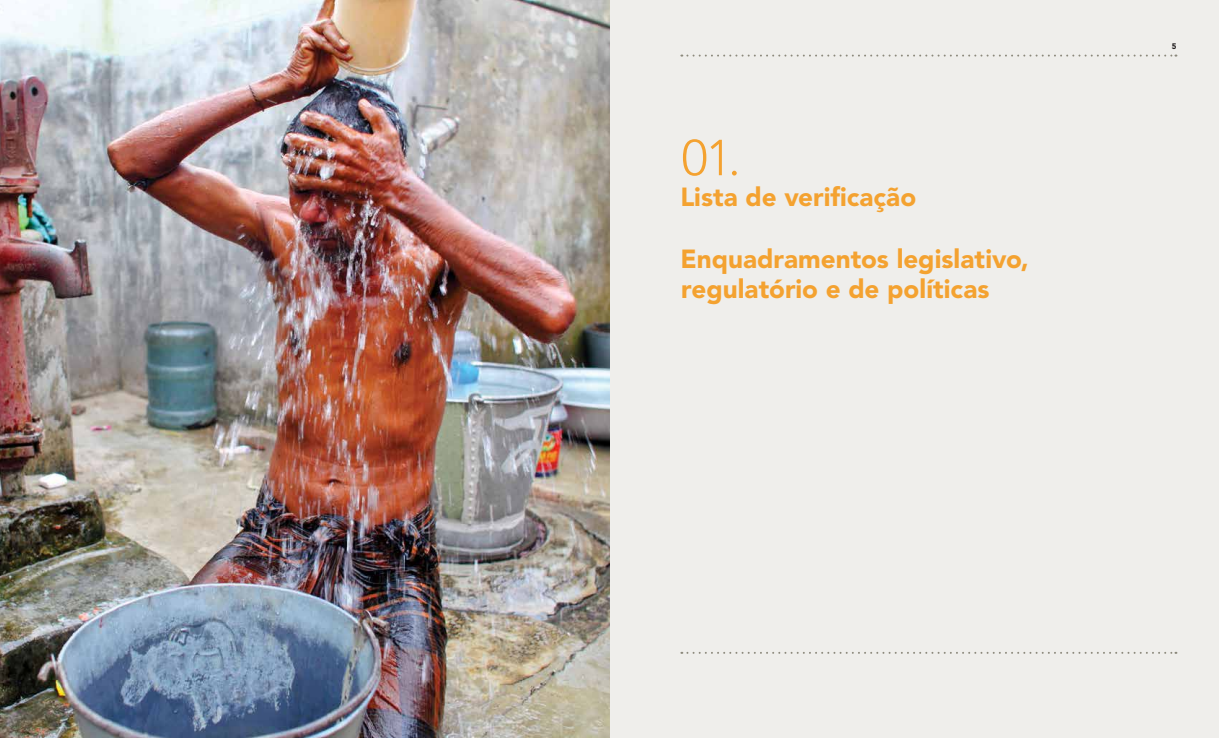
<style>
.page{position:relative;width:1219px;height:738px;background:#fff}
.page>*{position:absolute;margin:0;border:0;box-sizing:border-box;transform-origin:0 0}
.t1{font:300 50px "Avenir LT Std";color:#f4a230}
.t2{font:900 26px/30px "Avenir LT Std";color:#f4a230}
.t3{font:900 8px "Avenir LT Std";color:#231f20}
</style>
<div class="page">
<div style="left:609px;top:0;width:610px;height:737px;background:#efeeeb"></div>
<img style="left:0;top:0;width:609px;height:737px">
<svg style="left:681px;top:651px;width:495px;height:2px"></svg>
<svg style="left:681px;top:55px;width:495px;height:2px"></svg>
<h1 class="t1" style="left:682px;top:128px;width:61px">01.</h1>
<p class="t2" style="left:680px;top:182px;width:237px">Lista de verificação</p>
<p class="t2" style="left:680px;top:244px;width:350px">Enquadramentos legislativo, regulatório e de políticas</p>
<p class="t3" style="left:1172px;top:41px;width:6px">5</p>
</div>
